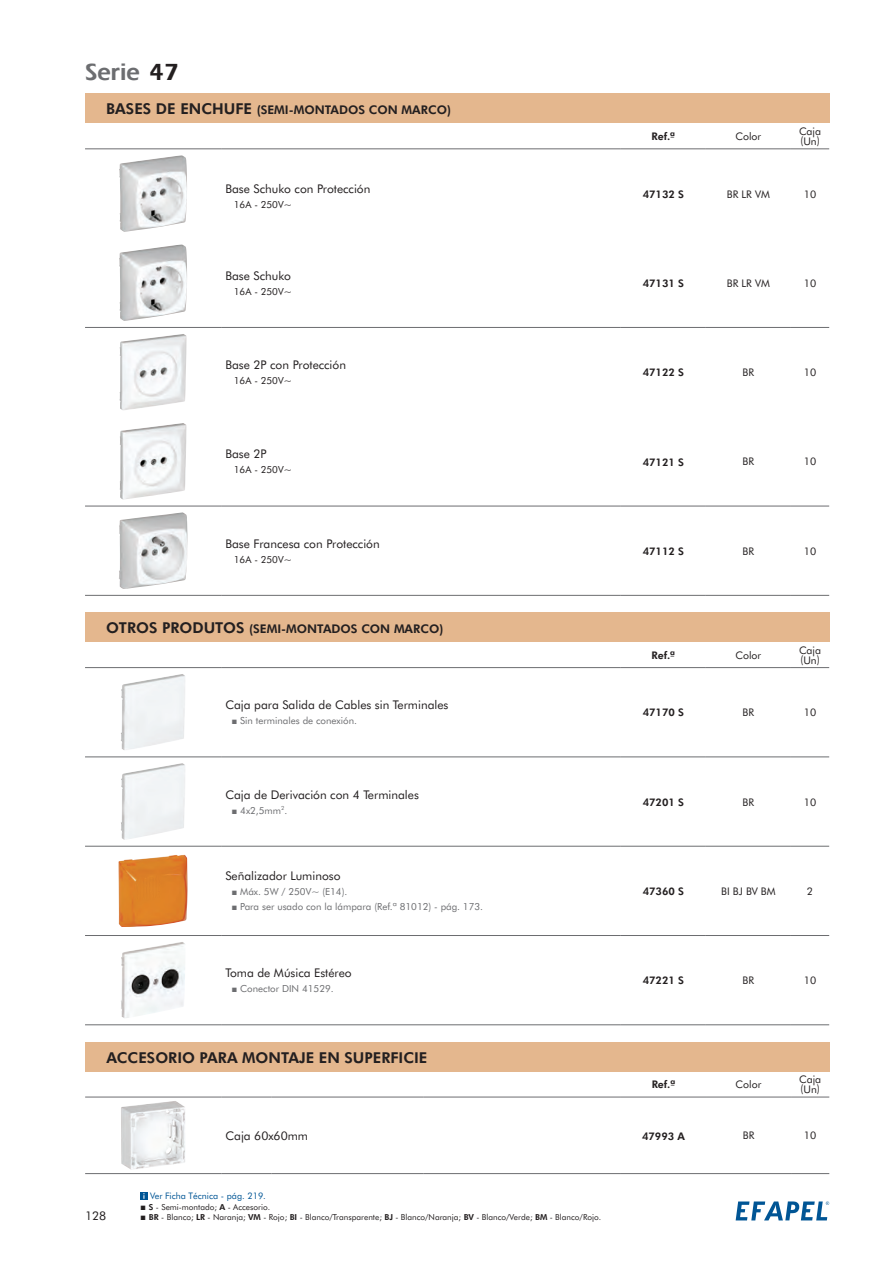
<style>
.page{position:relative;width:893px;height:1263px;background:#fff}
.page>*{position:absolute;margin:0;border:0;box-sizing:border-box;transform-origin:0 0}
.t1{font:700 24px "Ergoe";color:#6c6d70}
.t2{font:800 15px "Futura BT";color:#231f20}
.t3{font:12px "Futura BT";color:#231f20}
.t4{font:800 12px "Futura BT";color:#231f20}
.t5{font:10.5px/9.8px "Futura BT";color:#231f20}
.t6{font:800 10.5px "Futura BT";color:#231f20}
.t7{font:9.75px/15px "Futura BT";color:#6c6d70}
.t8{font:9.75px "Futura BT";color:#231f20}
.t9{font:9px "Futura BT";color:#005595}
.t10{font:8.25px/10.5px "Futura BT";color:#231f20}
.s1{color:#231f20}
.s2{font-size:12px}
.s3{font-weight:800}
</style>
<div class="page">
<svg style="left:736px;top:1201px;width:93px;height:19px"></svg>
<div style="left:140px;top:1192px;width:7px;height:7px;background:#005595"></div>
<svg style="left:143px;top:1193px;width:2px;height:6px"></svg>
<div style="left:85px;top:1042px;width:744px;height:29px;background:#e4b78e"></div>
<hr style="left:85px;top:1097px;width:136px;height:1px;background:#6c6d70">
<hr style="left:221px;top:1097px;width:51px;height:1px;background:#6c6d70">
<hr style="left:272px;top:1097px;width:151px;height:1px;background:#6c6d70">
<hr style="left:423px;top:1097px;width:198px;height:1px;background:#6c6d70">
<hr style="left:621px;top:1097px;width:85px;height:1px;background:#6c6d70">
<hr style="left:706px;top:1097px;width:85px;height:1px;background:#6c6d70">
<hr style="left:791px;top:1097px;width:38px;height:1px;background:#6c6d70">
<hr style="left:85px;top:1173px;width:136px;height:1px;background:#6c6d70">
<hr style="left:221px;top:1173px;width:51px;height:1px;background:#6c6d70">
<hr style="left:272px;top:1173px;width:151px;height:1px;background:#6c6d70">
<hr style="left:423px;top:1173px;width:198px;height:1px;background:#6c6d70">
<hr style="left:621px;top:1173px;width:85px;height:1px;background:#6c6d70">
<hr style="left:706px;top:1173px;width:85px;height:1px;background:#6c6d70">
<hr style="left:791px;top:1173px;width:38px;height:1px;background:#6c6d70">
<img style="left:121px;top:1101px;width:64px;height:69px">
<div style="left:85px;top:94px;width:744px;height:29px;background:#e4b78e"></div>
<hr style="left:85px;top:149px;width:136px;height:1px;background:#6c6d70">
<hr style="left:221px;top:149px;width:400px;height:1px;background:#6c6d70">
<hr style="left:621px;top:149px;width:85px;height:1px;background:#6c6d70">
<hr style="left:706px;top:149px;width:85px;height:1px;background:#6c6d70">
<hr style="left:791px;top:149px;width:38px;height:1px;background:#6c6d70">
<hr style="left:85px;top:327px;width:136px;height:1px;background:#6c6d70">
<hr style="left:221px;top:327px;width:400px;height:1px;background:#6c6d70">
<hr style="left:621px;top:327px;width:85px;height:1px;background:#6c6d70">
<hr style="left:706px;top:327px;width:85px;height:1px;background:#6c6d70">
<hr style="left:791px;top:327px;width:38px;height:1px;background:#6c6d70">
<hr style="left:85px;top:506px;width:136px;height:1px;background:#6c6d70">
<hr style="left:221px;top:506px;width:400px;height:1px;background:#6c6d70">
<hr style="left:621px;top:506px;width:85px;height:1px;background:#6c6d70">
<hr style="left:706px;top:506px;width:85px;height:1px;background:#6c6d70">
<hr style="left:791px;top:506px;width:38px;height:1px;background:#6c6d70">
<hr style="left:85px;top:595px;width:136px;height:1px;background:#6c6d70">
<hr style="left:221px;top:595px;width:400px;height:1px;background:#6c6d70">
<hr style="left:621px;top:595px;width:85px;height:1px;background:#6c6d70">
<hr style="left:706px;top:595px;width:85px;height:1px;background:#6c6d70">
<hr style="left:791px;top:595px;width:38px;height:1px;background:#6c6d70">
<img style="left:119px;top:155px;width:68px;height:77px">
<img style="left:119px;top:244px;width:68px;height:77px">
<img style="left:120px;top:334px;width:67px;height:76px">
<img style="left:120px;top:423px;width:67px;height:77px">
<img style="left:119px;top:512px;width:68px;height:77px">
<div style="left:85px;top:612px;width:744px;height:30px;background:#e4b78e"></div>
<hr style="left:85px;top:667px;width:136px;height:1px;background:#6c6d70">
<hr style="left:221px;top:667px;width:400px;height:1px;background:#6c6d70">
<hr style="left:621px;top:667px;width:85px;height:1px;background:#6c6d70">
<hr style="left:706px;top:667px;width:85px;height:1px;background:#6c6d70">
<hr style="left:791px;top:667px;width:38px;height:1px;background:#6c6d70">
<hr style="left:85px;top:757px;width:136px;height:1px;background:#6c6d70">
<hr style="left:221px;top:757px;width:400px;height:1px;background:#6c6d70">
<hr style="left:621px;top:757px;width:85px;height:1px;background:#6c6d70">
<hr style="left:706px;top:757px;width:85px;height:1px;background:#6c6d70">
<hr style="left:791px;top:757px;width:38px;height:1px;background:#6c6d70">
<hr style="left:85px;top:846px;width:136px;height:1px;background:#6c6d70">
<hr style="left:221px;top:846px;width:400px;height:1px;background:#6c6d70">
<hr style="left:621px;top:846px;width:85px;height:1px;background:#6c6d70">
<hr style="left:706px;top:846px;width:85px;height:1px;background:#6c6d70">
<hr style="left:791px;top:846px;width:38px;height:1px;background:#6c6d70">
<hr style="left:85px;top:935px;width:136px;height:1px;background:#6c6d70">
<hr style="left:221px;top:935px;width:400px;height:1px;background:#6c6d70">
<hr style="left:621px;top:935px;width:85px;height:1px;background:#6c6d70">
<hr style="left:706px;top:935px;width:85px;height:1px;background:#6c6d70">
<hr style="left:791px;top:935px;width:38px;height:1px;background:#6c6d70">
<hr style="left:85px;top:1024px;width:136px;height:1px;background:#6c6d70">
<hr style="left:221px;top:1024px;width:400px;height:1px;background:#6c6d70">
<hr style="left:621px;top:1024px;width:85px;height:1px;background:#6c6d70">
<hr style="left:706px;top:1024px;width:85px;height:1px;background:#6c6d70">
<hr style="left:791px;top:1024px;width:38px;height:1px;background:#6c6d70">
<img style="left:121px;top:674px;width:64px;height:76px">
<img style="left:121px;top:763px;width:64px;height:77px">
<img style="left:119px;top:855px;width:69px;height:72px">
<img style="left:121px;top:942px;width:64px;height:76px">
<h1 class="t1" style="left:85px;top:58px;width:96px">Serie <span class="s1">47</span></h1>
<p class="t2" style="left:106px;top:100px;width:10px">BAS</p>
<p class="t2" style="left:134px;top:100px;width:135px">ES DE ENCHUFE <span class="s2">(SEMI</span></p>
<p class="t4" style="left:289px;top:103px;width:164px">-MONTADOS CON MARCO)</p>
<p class="t3" style="left:225px;top:181px;width:147px">Base Schuko con Protección</p>
<p class="t8" style="left:234px;top:198px;width:59px">16A - 250V~</p>
<p class="t3" style="left:225px;top:268px;width:67px">Base Schuko</p>
<p class="t8" style="left:234px;top:285px;width:59px">16A - 250V~</p>
<p class="t3" style="left:225px;top:358px;width:122px">Base 2P con Protección</p>
<p class="t8" style="left:234px;top:375px;width:59px">16A - 250V~</p>
<p class="t3" style="left:225px;top:447px;width:42px">Base 2P</p>
<p class="t8" style="left:234px;top:464px;width:59px">16A - 250V~</p>
<p class="t3" style="left:225px;top:536px;width:156px">Base Francesa con Protección</p>
<p class="t8" style="left:234px;top:553px;width:59px">16A - 250V~</p>
<p class="t2" style="left:106px;top:619px;width:155px">OTROS PRODUTOS <span class="s2">(SEMI</span></p>
<p class="t4" style="left:281px;top:622px;width:164px">-MONTADOS CON MARCO)</p>
<p class="t3" style="left:225px;top:698px;width:225px">Caja para Salida de Cables sin Terminales</p>
<p class="t7" style="left:240px;top:713px;width:118px">Sin terminales de conexión.</p>
<p class="t3" style="left:225px;top:787px;width:195px">Caja de Derivación con 4 Terminales</p>
<p class="t7" style="left:240px;top:802px;width:49px">4x2,5mm<sup>2</sup>.</p>
<p class="t6" style="left:652px;top:130px;width:25px">REF.ª</p>
<p class="t5" style="left:735px;top:131px;width:27px">Color</p>
<p class="t5" style="left:799px;top:126px;width:24px">Caja (U n)</p>
<p class="t6" style="left:643px;top:188px;width:42px">47132 S</p>
<p class="t5" style="left:727px;top:189px;width:37px">BR LR VM</p>
<p class="t5" style="left:804px;top:189px;width:14px">10</p>
<p class="t6" style="left:643px;top:277px;width:42px">47131 S</p>
<p class="t5" style="left:727px;top:278px;width:37px">BR LR VM</p>
<p class="t5" style="left:804px;top:278px;width:14px">10</p>
<p class="t6" style="left:643px;top:366px;width:42px">47122 S</p>
<p class="t5" style="left:743px;top:367px;width:13px">BR</p>
<p class="t5" style="left:804px;top:367px;width:14px">10</p>
<p class="t6" style="left:643px;top:455px;width:42px">47121 S</p>
<p class="t5" style="left:743px;top:457px;width:13px">BR</p>
<p class="t5" style="left:804px;top:457px;width:14px">10</p>
<p class="t6" style="left:643px;top:545px;width:42px">47112 S</p>
<p class="t5" style="left:743px;top:546px;width:13px">BR</p>
<p class="t5" style="left:804px;top:546px;width:14px">10</p>
<p class="t6" style="left:652px;top:649px;width:25px">REF.ª</p>
<p class="t5" style="left:735px;top:650px;width:27px">Color</p>
<p class="t5" style="left:799px;top:645px;width:24px">Caja (U n)</p>
<p class="t6" style="left:643px;top:706px;width:42px">47170 S</p>
<p class="t5" style="left:743px;top:707px;width:13px">BR</p>
<p class="t5" style="left:804px;top:707px;width:14px">10</p>
<p class="t6" style="left:643px;top:796px;width:42px">47201 S</p>
<p class="t5" style="left:743px;top:797px;width:13px">BR</p>
<p class="t5" style="left:804px;top:797px;width:14px">10</p>
<p class="t3" style="left:225px;top:869px;width:117px">Señalizador Luminoso</p>
<p class="t7" style="left:240px;top:884px;width:244px">Máx. 5W / 250V~ (E14).<br>Para ser usado con la lámpara (Ref.ª 81012) - pág. 173.</p>
<p class="t6" style="left:643px;top:885px;width:42px">47360 S</p>
<p class="t5" style="left:721px;top:886px;width:48px">BI BJ BV BM</p>
<p class="t5" style="left:807px;top:886px;width:8px">2</p>
<p class="t3" style="left:225px;top:966px;width:128px">Toma de Música Estéreo</p>
<p class="t7" style="left:240px;top:981px;width:95px">Conector DIN 41529.</p>
<p class="t2" style="left:106px;top:1048px;width:11px">ACCE</p>
<p class="t2" style="left:147px;top:1048px;width:282px">SORIO PARA MONTAJE EN SUPERFICIE</p>
<p class="t6" style="left:643px;top:974px;width:42px">47221 S</p>
<p class="t5" style="left:743px;top:975px;width:13px">BR</p>
<p class="t5" style="left:804px;top:975px;width:14px">10</p>
<p class="t6" style="left:652px;top:1078px;width:25px">REF.ª</p>
<p class="t5" style="left:736px;top:1079px;width:27px">Color</p>
<p class="t5" style="left:799px;top:1074px;width:24px">Caja (U n)</p>
<p class="t3" style="left:85px;top:1209px;width:23px">128</p>
<p class="t3" style="left:225px;top:1128px;width:84px">Caja 60x60mm</p>
<p class="t6" style="left:642px;top:1129px;width:44px">47993 A</p>
<p class="t5" style="left:743px;top:1131px;width:13px">BR</p>
<p class="t5" style="left:804px;top:1131px;width:14px">10</p>
<p class="t9" style="left:150px;top:1191px;width:117px">Ver Ficha Técnica - pág. 219.</p>
<p class="t10" style="left:149px;top:1202px;width:454px"><span class="s3">S</span> - Semi-montado; <span class="s3">A</span> - Accesorio.<br><span class="s3">BR</span> - Blanco; <span class="s3">LR</span> - Naranja; <span class="s3">VM</span> - Rojo; <span class="s3">BI</span> - Blanco/Transparente; <span class="s3">BJ</span> - Blanco/Naranja; <span class="s3">BV</span> - Blanco/Verde; <span class="s3">BM</span> - Blanco/Rojo.</p>
</div>
